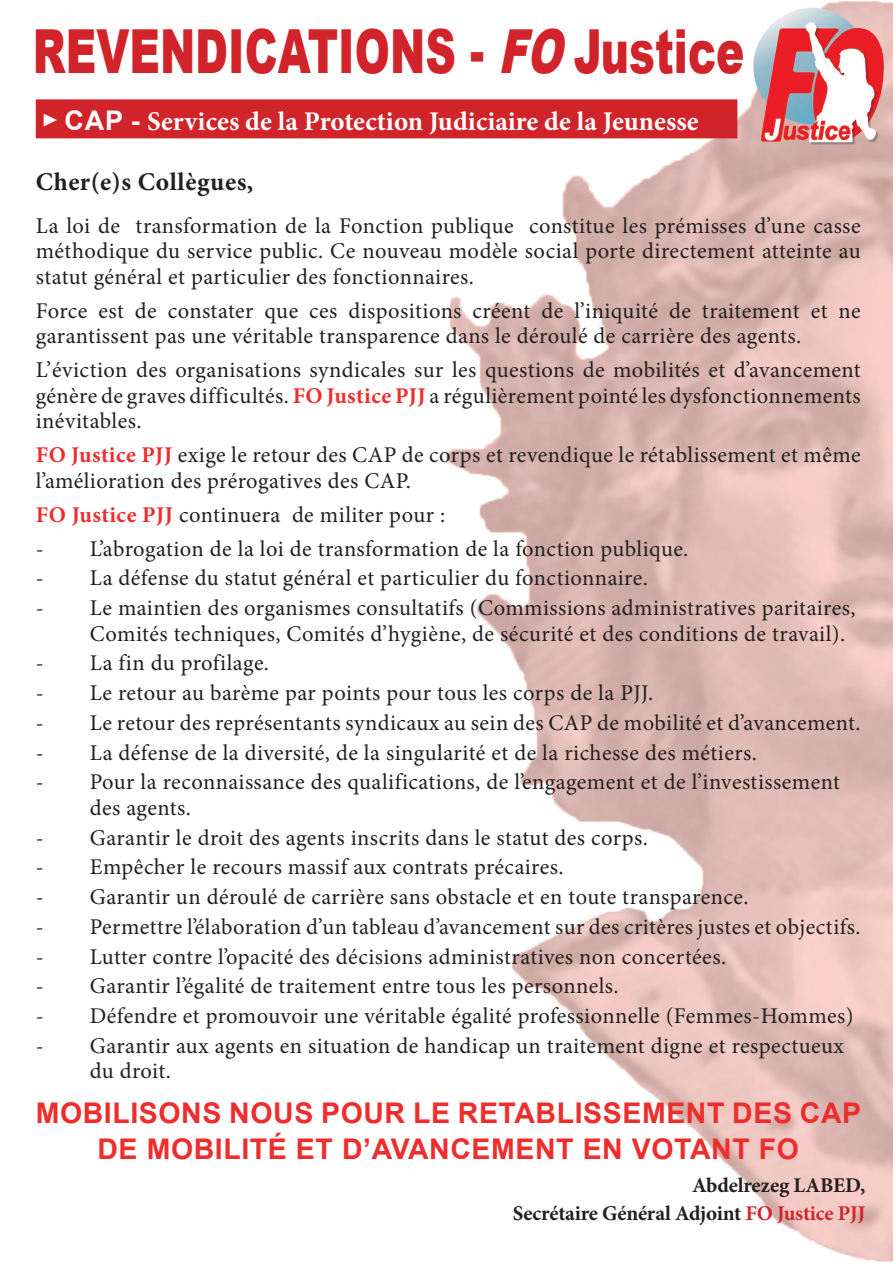
<style>
.page{position:relative;width:893px;height:1263px;background:#fff}
.page>*{position:absolute;margin:0;border:0;box-sizing:border-box;transform-origin:0 0}
.t1{font:900 60.75px "Arial";color:#d1232a;scale:.7 1}
.t2{font:700 28.5px/36px "Arial";letter-spacing:.02em;color:#ee2d2d;text-align:center}
.t3{font:700 27px "Minion Pro";color:#fff}
.t4{font:700 25.5px "Minion Pro";letter-spacing:.025em;color:#231f20}
.t5{font:22.5px/25.5px "Minion Pro";letter-spacing:.02em;color:#231f20}
.t6{font:700 21px/28.5px "Minion Pro";letter-spacing:-.01em;color:#231f20;text-align:right}
.s1{font-style:italic}
.s2{font-weight:400}
.s3{font-family:"Arial"}
.s4{font-weight:700;color:#ee2d2d}
.s5{color:#d1232a}
</style>
<div class="page">
<img style="left:442px;top:98px;width:350px;height:1132px">
<img style="left:821px;top:1px;width:72px;height:51px">
<div style="left:36px;top:99px;width:701px;height:39px;background:#d1232a"></div>
<img style="left:752px;top:7px;width:135px;height:137px">
<h1 class="t1" style="left:33px;top:7px;width:1018px">REVENDICATIONS - <span class="s1">FO</span> Justice</h1>
<p class="t3" style="left:42px;top:102px;width:658px"><span class="s2">▶</span> <span class="s3">CAP -</span> Services de la Protection Judiciaire de la Jeunesse</p>
<p class="t4" style="left:36px;top:164px;width:219px">Cher(e)s Collègues,</p>
<p class="t5" style="left:36px;top:213px;width:826px;text-align:justify">La loi de transformation de la Fonction publique constitue les prémisses d’une casse méthodique du service public. Ce nouveau modèle social porte directement atteinte au statut général et particulier des fonctionnaires.</p>
<p class="t5" style="left:36px;top:298px;width:826px">Force est de constater que ces dispositions créent de l’iniquité de traitement et ne garantissent pas une véritable transparence dans le déroulé de carrière des agents.</p>
<p class="t5" style="left:36px;top:357px;width:826px;text-align:justify">L’éviction des organisations syndicales sur les questions de mobilités et d’avancement génère de graves difficultés. <span class="s4">FO Justice PJJ</span> a régulièrement pointé les dysfonctionnements inévitables.</p>
<p class="t5" style="left:36px;top:442px;width:826px"><span class="s4">FO Justice PJJ</span> exige le retour des CAP de corps et revendique le rétablissement et même l’amélioration des prérogatives des CAP.</p>
<p class="t5" style="left:36px;top:502px;width:411px"><span class="s4">FO Justice PJJ</span> continuera de militer pour :</p>
<p class="t5" style="left:36px;top:536px;width:654px">- L’abrogation de la loi de transformation de la fonction publique.</p>
<p class="t5" style="left:36px;top:566px;width:613px">- La défense du statut général et particulier du fonctionnaire.</p>
<p class="t5" style="left:90px;top:595px;width:767px;text-indent:-54px">- Le maintien des organismes consultatifs (Commissions administratives paritaires,<br>Comités techniques, Comités d’hygiène, de sécurité et des conditions de travail).</p>
<p class="t5" style="left:36px;top:651px;width:235px">- La fin du profilage.</p>
<p class="t5" style="left:36px;top:680px;width:619px">- Le retour au barème par points pour tous les corps de la PJJ.</p>
<p class="t5" style="left:36px;top:710px;width:826px">- Le retour des représentants syndicaux au sein des CAP de mobilité et d’avancement.</p>
<p class="t5" style="left:36px;top:740px;width:723px">- La défense de la diversité, de la singularité et de la richesse des métiers.</p>
<p class="t5" style="left:90px;top:770px;width:752px;text-indent:-54px">- Pour la reconnaissance des qualifications, de l’engagement et de l’investissement des agents.</p>
<p class="t5" style="left:36px;top:825px;width:614px">- Garantir le droit des agents inscrits dans le statut des corps.</p>
<p class="t5" style="left:36px;top:855px;width:529px">- Empêcher le recours massif aux contrats précaires.</p>
<p class="t5" style="left:36px;top:884px;width:714px">- Garantir un déroulé de carrière sans obstacle et en toute transparence.</p>
<p class="t5" style="left:36px;top:914px;width:826px">- Permettre l’élaboration d’un tableau d’avancement sur des critères justes et objectifs.</p>
<p class="t5" style="left:36px;top:944px;width:692px">- Lutter contre l’opacité des décisions administratives non concertées.</p>
<p class="t5" style="left:36px;top:974px;width:584px">- Garantir l’égalité de traitement entre tous les personnels.</p>
<p class="t5" style="left:36px;top:1003px;width:819px">- Défendre et promouvoir une véritable égalité professionnelle (Femmes-Hommes)</p>
<p class="t5" style="left:90px;top:1033px;width:756px;text-indent:-54px">- Garantir aux agents en situation de handicap un traitement digne et respectueux du droit.</p>
<p class="t2" style="left:36px;top:1095px;width:827px">MOBILISONS NOUS POUR LE RETABLISSEMENT DES CAP<br>DE MOBILITÉ ET D’AVANCEMENT EN VOTANT FO</p>
<p class="t6" style="left:513px;top:1171px;width:354px">Abdelrezeg LABED,<br>Secrétaire Général Adjoint <span class="s5">FO Justice PJJ</span></p>
</div>
